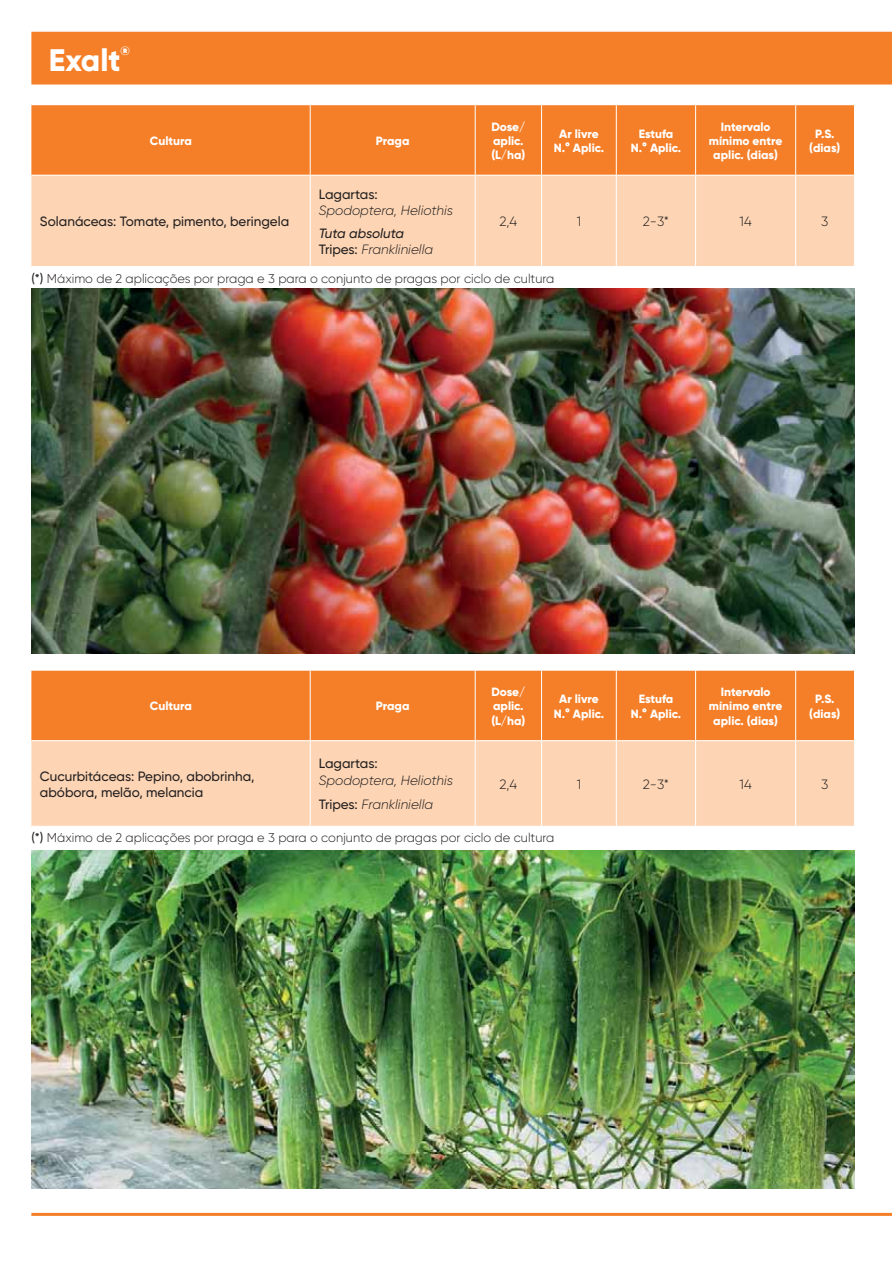
<style>
.page{position:relative;width:893px;height:1263px;background:#fff}
.page>*{position:absolute;margin:0;border:0;box-sizing:border-box;transform-origin:0 0}
.t1{font:800 31.2px "Gilroy";color:#fff}
.t2{font:500 13.5px/16.2px "Gilroy";color:#231f20}
.t3{font:italic 300 13.5px/16.2px "Gilroy";color:#231f20}
.t4{font:300 13.5px "Gilroy";color:#231f20}
.t5{font:300 12.75px "Gilroy";color:#231f20}
.t6{font:800 12px/14.4px "Gilroy";color:#fff;text-align:center}
.s1{font-weight:500}
.s2{font-weight:500;font-style:normal}
</style>
<div class="page">
<img style="left:31px;top:288px;width:823px;height:365px">
<img style="left:31px;top:850px;width:823px;height:338px">
<div style="left:31px;top:105px;width:823px;height:70px;background:#f57f28"></div>
<div style="left:31px;top:176px;width:823px;height:90px;background:#fdd5b4"></div>
<hr style="left:310px;top:105px;width:1px;height:70px;background:#fff">
<hr style="left:475px;top:105px;width:1px;height:70px;background:#fff">
<hr style="left:541px;top:105px;width:1px;height:70px;background:#fff">
<hr style="left:616px;top:105px;width:1px;height:70px;background:#fff">
<hr style="left:695px;top:105px;width:1px;height:70px;background:#fff">
<hr style="left:795px;top:105px;width:1px;height:70px;background:#fff">
<hr style="left:310px;top:176px;width:1px;height:90px;background:#fff">
<hr style="left:475px;top:176px;width:1px;height:90px;background:#fff">
<hr style="left:541px;top:176px;width:1px;height:90px;background:#fff">
<hr style="left:616px;top:176px;width:1px;height:90px;background:#fff">
<hr style="left:695px;top:176px;width:1px;height:90px;background:#fff">
<hr style="left:795px;top:176px;width:1px;height:90px;background:#fff">
<div style="left:31px;top:671px;width:823px;height:69px;background:#f57f28"></div>
<div style="left:31px;top:741px;width:823px;height:85px;background:#fdd5b4"></div>
<hr style="left:310px;top:671px;width:1px;height:69px;background:#fff">
<hr style="left:475px;top:671px;width:1px;height:69px;background:#fff">
<hr style="left:541px;top:671px;width:1px;height:69px;background:#fff">
<hr style="left:616px;top:671px;width:1px;height:69px;background:#fff">
<hr style="left:695px;top:671px;width:1px;height:69px;background:#fff">
<hr style="left:795px;top:671px;width:1px;height:69px;background:#fff">
<hr style="left:310px;top:741px;width:1px;height:85px;background:#fff">
<hr style="left:475px;top:741px;width:1px;height:85px;background:#fff">
<hr style="left:541px;top:741px;width:1px;height:85px;background:#fff">
<hr style="left:616px;top:741px;width:1px;height:85px;background:#fff">
<hr style="left:695px;top:741px;width:1px;height:85px;background:#fff">
<hr style="left:795px;top:741px;width:1px;height:85px;background:#fff">
<div style="left:31px;top:32px;width:860px;height:53px;background:#f57f28"></div>
<hr style="left:31px;top:1213px;width:860px;height:3px;background:#f57f28">
<h1 class="t1" style="left:49px;top:49px;width:73px">Exalt</h1>
<p class="t6" style="left:121px;top:45px;width:11px">®</p>
<p class="t6" style="left:150px;top:135px;width:44px">Cultura</p>
<p class="t6" style="left:376px;top:135px;width:35px">Praga</p>
<p class="t2" style="left:40px;top:214px;width:251px">Solanáceas: Tomate, pimento, beringela</p>
<p class="t2" style="left:319px;top:187px;width:60px">Lagartas:</p>
<p class="t3" style="left:319px;top:202px;width:136px">Spodoptera, Heliothis</p>
<p class="t3" style="left:319px;top:225px;width:116px"><span class="s1">Tuta absoluta<br></span><span class="s2">Tripes:</span> Frankliniella</p>
<p class="t6" style="left:491px;top:121px;width:36px;text-align:left">Dose/ aplic. (L/ha)</p>
<p class="t6" style="left:554px;top:128px;width:52px">Ar livre<br>N.° Aplic.</p>
<p class="t6" style="left:631px;top:128px;width:52px">Estufa<br>N.° Aplic.</p>
<p class="t6" style="left:709px;top:121px;width:75px">Intervalo mínimo entre aplic. (dias)</p>
<p class="t6" style="left:809px;top:128px;width:33px">P.S. (dias)</p>
<p class="t4" style="left:499px;top:217px;width:19px">2,4</p>
<p class="t4" style="left:577px;top:217px;width:6px">1</p>
<p class="t4" style="left:643px;top:217px;width:28px">2-3*</p>
<p class="t4" style="left:739px;top:217px;width:14px">14</p>
<p class="t4" style="left:821px;top:217px;width:9px">3</p>
<p class="t5" style="left:31px;top:274px;width:524px"><span class="s1">(*)</span> Máximo de 2 aplicações por praga e 3 para o conjunto de pragas por ciclo de cultura</p>
<p class="t6" style="left:150px;top:700px;width:44px">Cultura</p>
<p class="t6" style="left:376px;top:700px;width:35px">Praga</p>
<p class="t6" style="left:491px;top:686px;width:36px;text-align:left">Dose/ aplic. (L/ha)</p>
<p class="t6" style="left:554px;top:693px;width:52px">Ar livre<br>N.° Aplic.</p>
<p class="t6" style="left:631px;top:693px;width:52px">Estufa<br>N.° Aplic.</p>
<p class="t6" style="left:709px;top:686px;width:75px">Intervalo mínimo entre aplic. (dias)</p>
<p class="t6" style="left:809px;top:693px;width:33px">P.S. (dias)</p>
<p class="t2" style="left:319px;top:757px;width:60px">Lagartas:</p>
<p class="t3" style="left:319px;top:768px;width:136px;line-height:24.6px">Spodoptera, Heliothis<br><span class="s2">Tripes:</span> Frankliniella</p>
<p class="t4" style="left:499px;top:779px;width:19px">2,4</p>
<p class="t4" style="left:577px;top:779px;width:6px">1</p>
<p class="t4" style="left:643px;top:779px;width:28px">2-3*</p>
<p class="t4" style="left:739px;top:779px;width:14px">14</p>
<p class="t4" style="left:821px;top:779px;width:9px">3</p>
<p class="t5" style="left:31px;top:833px;width:524px"><span class="s1">(*)</span> Máximo de 2 aplicações por praga e 3 para o conjunto de pragas por ciclo de cultura</p>
<p class="t2" style="left:40px;top:769px;width:216px">Cucurbitáceas: Pepino, abobrinha, abóbora, melão, melancia</p>
</div>
